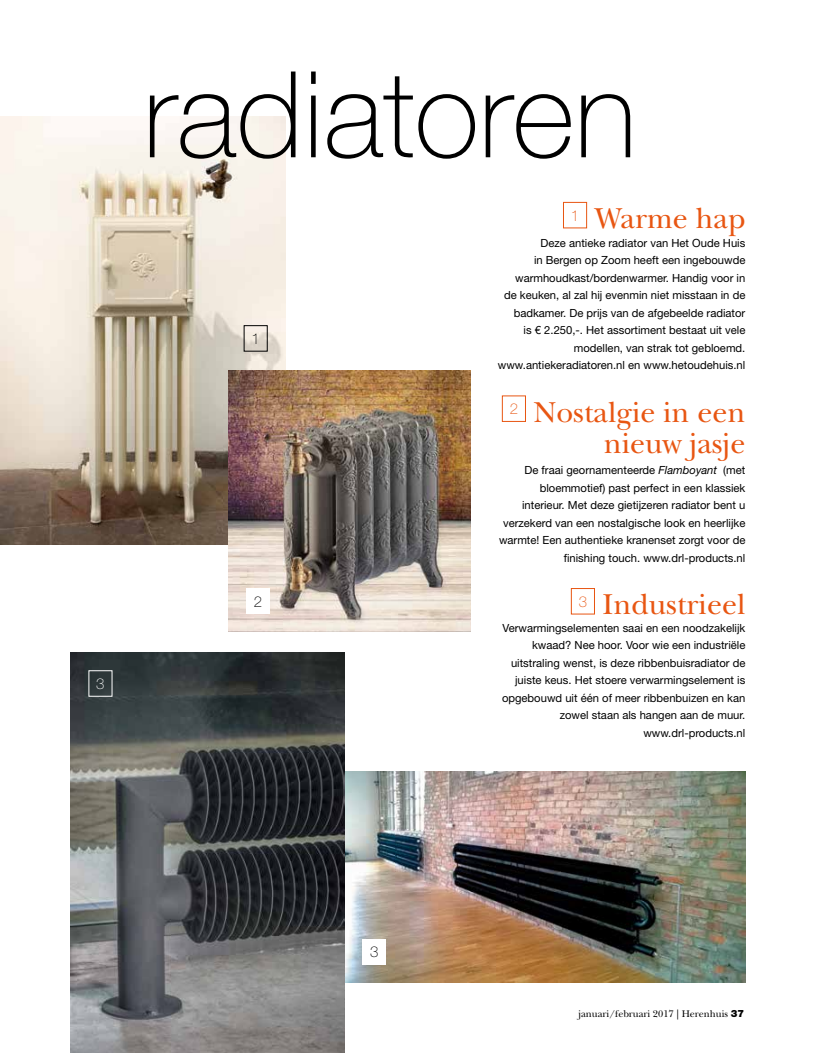
<style>
.page{position:relative;width:815px;height:1053px;background:#fff}
.page>*{position:absolute;margin:0;border:0;box-sizing:border-box;transform-origin:0 0}
.t1{font:100 120px "Helvetica Neue LT Std";color:#000}
.t2{font:30px/31.2px "New Baskerville Std";color:#e85612;text-align:right}
.t3{font:100 15px "Helvetica Neue LT Std";color:#000}
.t4{font:100 15px "Helvetica Neue LT Std";color:#fff}
.t5{font:11.25px/17.5px "Helvetica Neue LT Std";color:#000;text-align:right}
.t6{font:10px "New Baskerville Std";color:#000}
.s1{font-style:italic}
.s2{font-family:"Helvetica Neue LT Std";font-weight:900}
</style>
<div class="page">
<img style="left:1px;top:116px;width:285px;height:428px">
<div style="left:563px;top:202px;width:24px;height:26px;border:1px solid #e85612"></div>
<div style="left:502px;top:395px;width:24px;height:26px;border:1px solid #e85612"></div>
<div style="left:571px;top:588px;width:24px;height:26px;border:1px solid #e85612"></div>
<div style="left:244px;top:325px;width:24px;height:26px;border:1px solid #000"></div>
<img style="left:229px;top:371px;width:242px;height:260px">
<img style="left:345px;top:771px;width:400px;height:210px">
<img style="left:71px;top:652px;width:274px;height:400px">
<div style="left:246px;top:588px;width:23px;height:26px;background:#fff"></div>
<div style="left:363px;top:938px;width:23px;height:26px;background:#fff"></div>
<h3 class="t4" style="left:96px;top:675px;width:10px">3</h3>
<h1 class="t1" style="left:143px;top:46px;width:495px">radiatoren</h1>
<h3 class="t3" style="left:252px;top:330px;width:10px">1</h3>
<h3 class="t3" style="left:254px;top:592px;width:10px">2</h3>
<h2 class="t2" style="left:571px;top:203px;width:176px"><sup>1</sup> Warme hap</h2>
<p class="t5" style="left:498px;top:234px;width:249px">Deze antieke radiator van Het Oude Huis<br>in Bergen op Zoom heeft een ingebouwde warmhoudkast/bordenwarmer. Handig voor in<br>de keuken, al zal hij evenmin niet misstaan in de badkamer. De prijs van de afgebeelde radiator<br>is € 2.250,-. Het assortiment bestaat uit vele modellen, van strak tot gebloemd. www.antiekeradiatoren.nl en www.hetoudehuis.nl</p>
<h2 class="t2" style="left:510px;top:396px;width:237px"><sup>2</sup> Nostalgie in een nieuw jasje</h2>
<p class="t5" style="left:499px;top:461px;width:248px">De fraai geornamenteerde <span class="s1">Flamboyant</span> (met bloemmotief) past perfect in een klassiek interieur. Met deze gietijzeren radiator bent u verzekerd van een nostalgische look en heerlijke warmte! Een authentieke kranenset zorgt voor de finishing touch. www.drl-products.nl</p>
<h2 class="t2" style="left:579px;top:589px;width:168px"><sup>3</sup> Industrieel</h2>
<p class="t5" style="left:502px;top:619px;width:245px">Verwarmingselementen saai en een noodzakelijk kwaad? Nee hoor. Voor wie een industriële uitstraling wenst, is deze ribbenbuisradiator de juiste keus. Het stoere verwarmingselement is opgebouwd uit één of meer ribbenbuizen en kan zowel staan als hangen aan de muur. www.drl-products.nl</p>
<h3 class="t3" style="left:370px;top:943px;width:10px">3</h3>
<p class="t6" style="left:579px;top:1007px;width:167px">januari/februari 2017 | Herenhuis <span class="s2">37</span></p>
</div>
